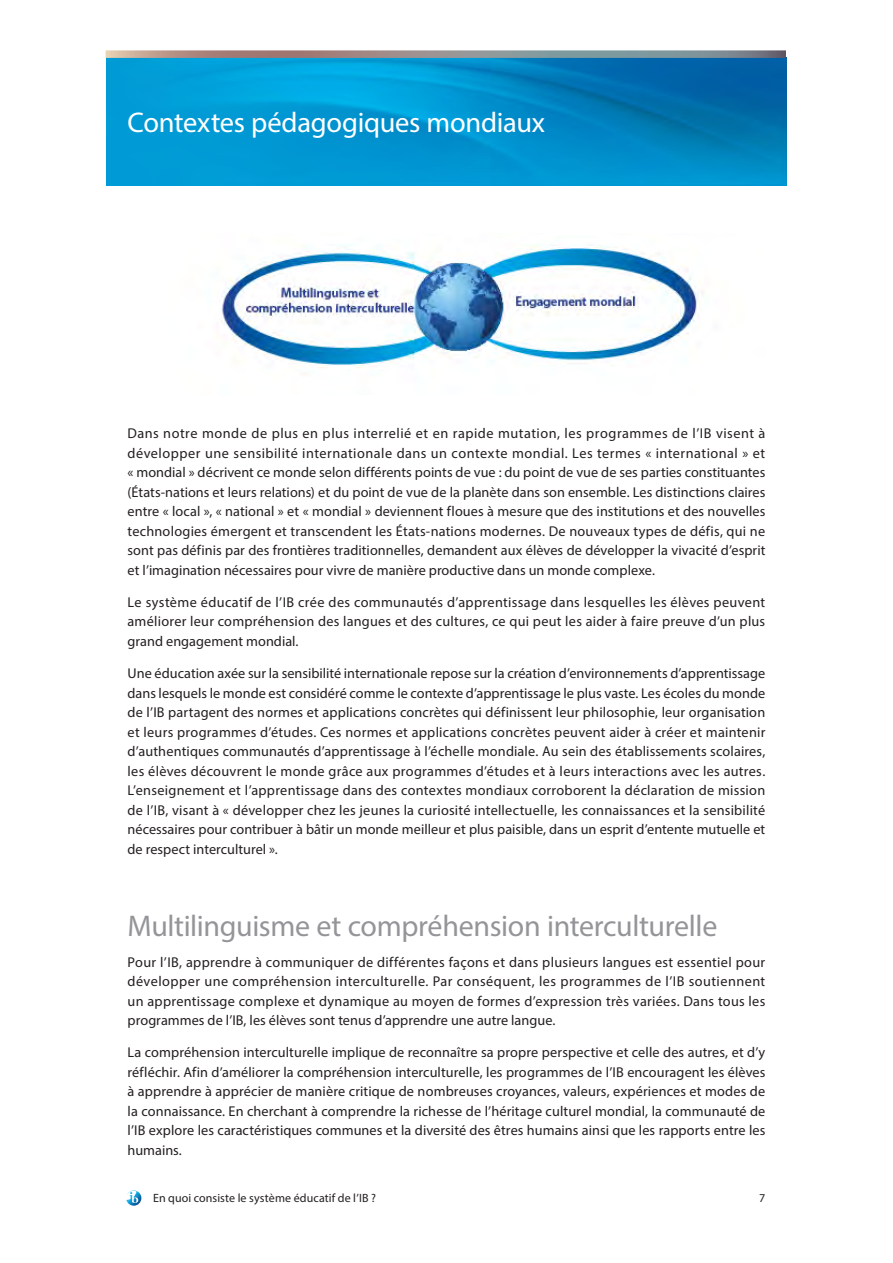
<style>
.page{position:relative;width:893px;height:1263px;background:#fff}
.page>*{position:absolute;margin:0;border:0;box-sizing:border-box;transform-origin:0 0}
.Heading_3{font:30px "Myriad Pro";letter-spacing:-.015em;color:#939598}
.Heading_2{font:28.5px "Myriad Pro";letter-spacing:-.01em;color:#fff}
.Body{font:14.25px/19.5px "Myriad Pro";letter-spacing:.005em;color:#231f20;text-align:justify}
.t1{font:12px "Myriad Pro";letter-spacing:.01em;color:#231f20}
</style>
<div class="page">
<svg style="left:126px;top:1190px;width:15px;height:16px"></svg>
<img style="left:106px;top:58px;width:681px;height:127px">
<svg style="left:106px;top:50px;width:680px;height:8px;background:#999493"></svg>
<img style="left:221px;top:244px;width:482px;height:124px">
<p class="Heading_2" style="left:128px;top:105px;width:419px">Contextes pédagogiques mondiaux</p>
<p class="Body" style="left:128px;top:423px;width:639px">Dans notre monde de plus en plus interrelié et en rapide mutation, les programmes de l’IB visent à développer une sensibilité internationale dans un contexte mondial. Les termes « international » et « mondial » décrivent ce monde selon différents points de vue : du point de vue de ses parties constituantes (États-nations et leurs relations) et du point de vue de la planète dans son ensemble. Les distinctions claires entre « local », « national » et « mondial » deviennent floues à mesure que des institutions et des nouvelles technologies émergent et transcendent les États-nations modernes. De nouveaux types de défis, qui ne sont pas définis par des frontières traditionnelles, demandent aux élèves de développer la vivacité d’esprit et l’imagination nécessaires pour vivre de manière productive dans un monde complexe.</p>
<p class="Body" style="left:128px;top:592px;width:639px">Le système éducatif de l’IB crée des communautés d’apprentissage dans lesquelles les élèves peuvent améliorer leur compréhension des langues et des cultures, ce qui peut les aider à faire preuve d’un plus grand engagement mondial.</p>
<p class="Body" style="left:128px;top:663px;width:639px">Une éducation axée sur la sensibilité internationale repose sur la création d’environnements d’apprentissage dans lesquels le monde est considéré comme le contexte d’apprentissage le plus vaste. Les écoles du monde de l’IB partagent des normes et applications concrètes qui définissent leur philosophie, leur organisation et leurs programmes d’études. Ces normes et applications concrètes peuvent aider à créer et maintenir d’authentiques communautés d’apprentissage à l’échelle mondiale. Au sein des établissements scolaires, les élèves découvrent le monde grâce aux programmes d’études et à leurs interactions avec les autres.<br>L’enseignement et l’apprentissage dans des contextes mondiaux corroborent la déclaration de mission de l’IB, visant à « développer chez les jeunes la curiosité intellectuelle, les connaissances et la sensibilité nécessaires pour contribuer à bâtir un monde meilleur et plus paisible, dans un esprit d’entente mutuelle et de respect interculturel ».</p>
<p class="Heading_3" style="left:128px;top:908px;width:591px">Multilinguisme et compréhension interculturelle</p>
<p class="Body" style="left:128px;top:952px;width:639px">Pour l’IB, apprendre à communiquer de différentes façons et dans plusieurs langues est essentiel pour développer une compréhension interculturelle. Par conséquent, les programmes de l’IB soutiennent un apprentissage complexe et dynamique au moyen de formes d’expression très variées. Dans tous les programmes de l’IB, les élèves sont tenus d’apprendre une autre langue.</p>
<p class="Body" style="left:128px;top:1042px;width:639px">La compréhension interculturelle implique de reconnaître sa propre perspective et celle des autres, et d’y réfléchir. Afin d’améliorer la compréhension interculturelle, les programmes de l’IB encouragent les élèves à apprendre à apprécier de manière critique de nombreuses croyances, valeurs, expériences et modes de la connaissance. En cherchant à comprendre la richesse de l’héritage culturel mondial, la communauté de l’IB explore les caractéristiques communes et la diversité des êtres humains ainsi que les rapports entre les humains.</p>
<p class="t1" style="left:153px;top:1190px;width:224px">En quoi consiste le système éducatif de l’IB ?</p>
<p class="t1" style="left:759px;top:1190px;width:8px">7</p>
</div>
